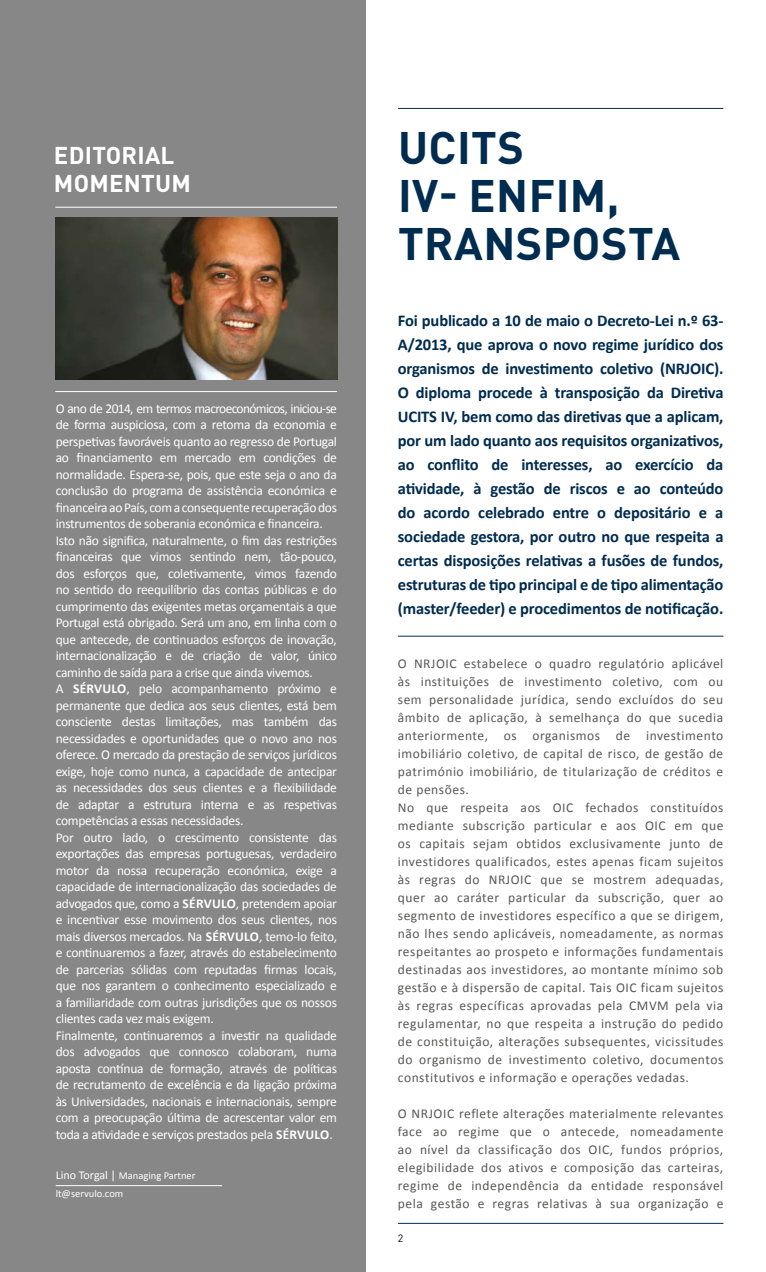
<style>
.page{position:relative;width:766px;height:1272px;background:#fff}
.page>*{position:absolute;margin:0;border:0;box-sizing:border-box;transform-origin:0 0}
.t1{font:700 45px/48px "DIN Pro";letter-spacing:.01em;color:#002c50}
.t2{font:700 24px/28.8px "DIN Pro";letter-spacing:.01em;color:#fff}
.t3{font:700 16.5px/24px "Calibri";letter-spacing:-.01em;color:#002c50;text-align:justify}
.t4{font:13.5px/16.5px "Calibri";letter-spacing:-.02em;color:#fff}
.t5{font:13.5px/18px "Calibri";letter-spacing:.04em;color:#575756}
.t6{font:10.5px/18px "Calibri";color:#fff}
.t7{font:10.5px "DIN Pro";color:#000}
.s1{font-weight:700}
.s2{font-size:12px}
</style>
<div class="page">
<div style="left:0;top:0;width:366px;height:1271px;background:#878787"></div>
<hr style="left:398px;top:1222px;width:325px;height:1px;background:#002c50">
<hr style="left:398px;top:108px;width:325px;height:1px;background:#002c50">
<hr style="left:55px;top:391px;width:282px;height:1px;background:#fff">
<hr style="left:55px;top:207px;width:282px;height:1px;background:#fff">
<img style="left:55px;top:217px;width:282px;height:163px">
<hr style="left:398px;top:636px;width:325px;height:1px;background:#002c50">
<hr style="left:56px;top:1185px;width:166px;height:1px;background:#fff">
<h2 class="t2" style="left:54px;top:140px;width:138px">EDITORIAL<br>MOMENTUM</h2>
<p class="t4" style="left:56px;top:399px;width:283px">O ano de 2014, em termos macroeconómicos, iniciou-se de forma auspiciosa, com a retoma da economia e perspetivas favoráveis quanto ao regresso de Portugal ao financiamento em mercado em condições de normalidade. Espera-se, pois, que este seja o ano da conclusão do programa de assistência económica e financeira ao País, com a consequente recuperação dos instrumentos de soberania económica e financeira.<br>Isto não significa, naturalmente, o fim das restrições financeiras que vimos sentindo nem, tão-pouco, dos esforços que, coletivamente, vimos fazendo no sentido do reequilíbrio das contas públicas e do cumprimento das exigentes metas orçamentais a que Portugal está obrigado. Será um ano, em linha com o que antecede, de continuados esforços de inovação, internacionalização e de criação de valor, único caminho de saída para a crise que ainda vivemos.<br>A <span class="s1">SÉRVULO</span>, pelo acompanhamento próximo e permanente que dedica aos seus clientes, está bem consciente destas limitações, mas também das necessidades e oportunidades que o novo ano nos oferece. O mercado da prestação de serviços jurídicos exige, hoje como nunca, a capacidade de antecipar as necessidades dos seus clientes e a flexibilidade de adaptar a estrutura interna e as respetivas competências a essas necessidades.<br>Por outro lado, o crescimento consistente das exportações das empresas portuguesas, verdadeiro motor da nossa recuperação económica, exige a capacidade de internacionalização das sociedades de advogados que, como a <span class="s1">SÉRVULO</span>, pretendem apoiar e incentivar esse movimento dos seus clientes, nos mais diversos mercados. Na <span class="s1">SÉRVULO</span>, temo-lo feito, e continuaremos a fazer, através do estabelecimento de parcerias sólidas com reputadas firmas locais, que nos garantem o conhecimento especializado e a familiaridade com outras jurisdições que os nossos clientes cada vez mais exigem.<br>Finalmente, continuaremos a investir na qualidade dos advogados que connosco colaboram, numa aposta contínua de formação, através de políticas de recrutamento de excelência e da ligação próxima às Universidades, nacionais e internacionais, sempre com a preocupação última de acrescentar valor em toda a atividade e serviços prestados pela <span class="s1">SÉRVULO</span>.</p>
<p class="t6" style="left:56px;top:1166px;width:141px"><span class="s2">Lino Torgal |</span> Managing Partner lt@servulo.com</p>
<h1 class="t1" style="left:398px;top:121px;width:284px">UCITS<br>IV- ENFIM,<br>TRANSPOSTA</h1>
<p class="t3" style="left:398px;top:307px;width:327px">Foi publicado a 10 de maio o Decreto-Lei n.º 63- A/2013, que aprova o novo regime jurídico dos organismos de investimento coletivo (NRJOIC).<br>O diploma procede à transposição da Diretiva UCITS IV, bem como das diretivas que a aplicam, por um lado quanto aos requisitos organizativos, ao conflito de interesses, ao exercício da atividade, à gestão de riscos e ao conteúdo do acordo celebrado entre o depositário e a sociedade gestora, por outro no que respeita a certas disposições relativas a fusões de fundos, estruturas de tipo principal e de tipo alimentação (master/feeder) e procedimentos de notificação.</p>
<p class="t5" style="left:398px;top:653px;width:327px">O NRJOIC estabelece o quadro regulatório aplicável às instituições de investimento coletivo, com ou sem personalidade jurídica, sendo excluídos do seu âmbito de aplicação, à semelhança do que sucedia anteriormente, os organismos de investimento imobiliário coletivo, de capital de risco, de gestão de património imobiliário, de titularização de créditos e de pensões.<br>No que respeita aos OIC fechados constituídos mediante subscrição particular e aos OIC em que os capitais sejam obtidos exclusivamente junto de investidores qualificados, estes apenas ficam sujeitos às regras do NRJOIC que se mostrem adequadas, quer ao caráter particular da subscrição, quer ao segmento de investidores específico a que se dirigem, não lhes sendo aplicáveis, nomeadamente, as normas respeitantes ao prospeto e informações fundamentais destinadas aos investidores, ao montante mínimo sob gestão e à dispersão de capital. Tais OIC ficam sujeitos às regras específicas aprovadas pela CMVM pela via regulamentar, no que respeita a instrução do pedido de constituição, alterações subsequentes, vicissitudes do organismo de investimento coletivo, documentos constitutivos e informação e operações vedadas.</p>
<p class="t5" style="left:398px;top:1103px;width:327px;text-align:justify">O NRJOIC reflete alterações materialmente relevantes face ao regime que o antecede, nomeadamente ao nível da classificação dos OIC, fundos próprios, elegibilidade dos ativos e composição das carteiras, regime de independência da entidade responsável pela gestão e regras relativas à sua organização e</p>
<p class="t7" style="left:398px;top:1230px;width:7px">2</p>
</div>
